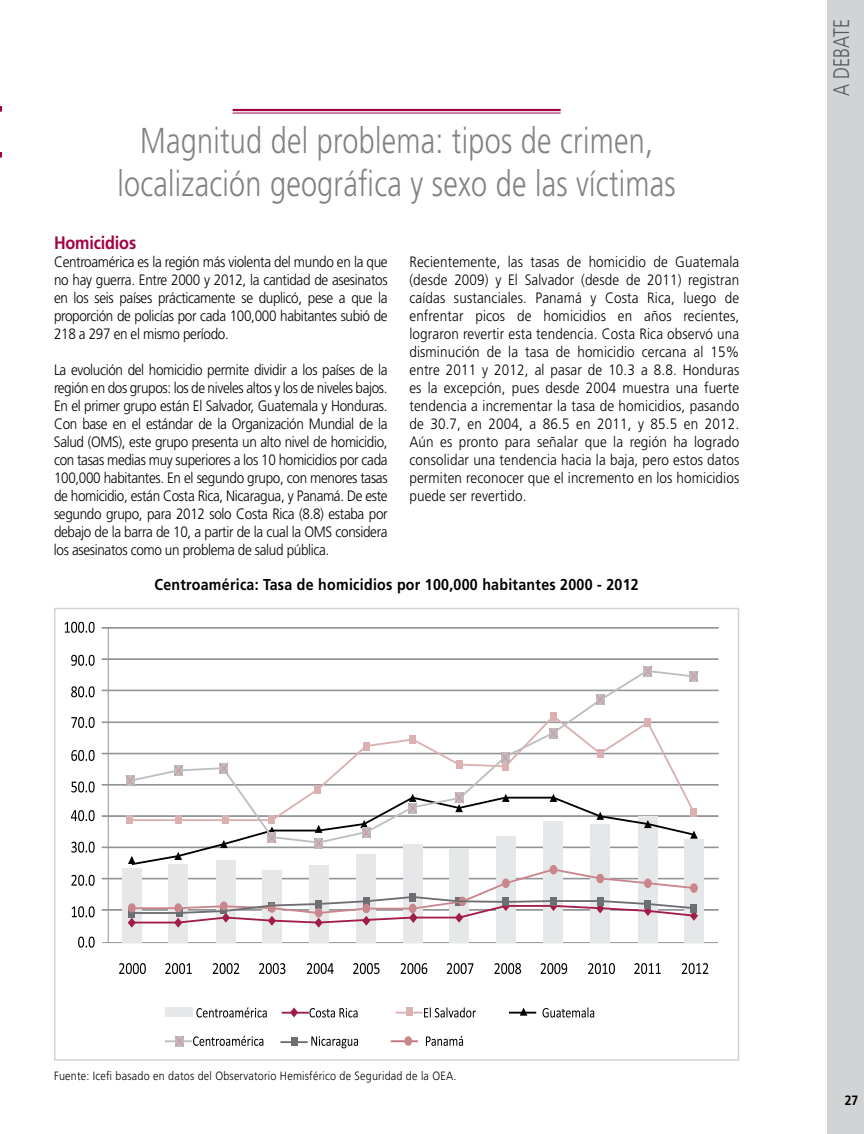
<style>
.page{position:relative;width:864px;height:1134px;background:#fff}
.page>*{position:absolute;margin:0;border:0;box-sizing:border-box;transform-origin:0 0}
.t1{font:300 36px/43.2px "Frutiger LT Std";letter-spacing:.01em;color:#808285;text-align:center;scale:.8 1}
.t2{font:300 22.5px "Frutiger LT Std";color:#58595b;scale:.8 1}
.t3{font:700 18px "Frutiger LT Std";letter-spacing:-.01em;color:#a30046;scale:.9 1}
.t4{font:700 15.75px "Frutiger LT Std";letter-spacing:.02em;color:#000;scale:.9 1}
.t5{font:300 15px/18px "Frutiger LT Std";letter-spacing:-.025em;color:#000;text-align:justify;scale:.9 1}
.t6{font:700 13.5px "Frutiger LT Std";color:#000;scale:.9 1}
.t7{font:300 12px "Frutiger LT Std";letter-spacing:.02em;color:#000;scale:.9 1}
</style>
<div class="page">
<div style="left:828px;top:0;width:36px;height:1134px;background:#d1d3d4"></div>
<svg style="left:0;top:152px;width:2px;height:6px"></svg>
<svg style="left:0;top:106px;width:2px;height:6px"></svg>
<hr style="left:233px;top:109px;width:328px;height:2px;background:#a30046">
<hr style="left:233px;top:113px;width:328px;height:1px;background:#a30046">
<div style="left:102px;top:627px;width:617px;height:2px;border:1px solid #939598"></div>
<div style="left:102px;top:658px;width:617px;height:2px;border:1px solid #939598"></div>
<div style="left:102px;top:690px;width:617px;height:1px;border:1px solid #939598"></div>
<div style="left:102px;top:722px;width:617px;height:1px;border:1px solid #939598"></div>
<div style="left:102px;top:753px;width:617px;height:1px;border:1px solid #939598"></div>
<div style="left:102px;top:784px;width:617px;height:1px;border:1px solid #939598"></div>
<div style="left:102px;top:815px;width:617px;height:2px;border:1px solid #939598"></div>
<div style="left:102px;top:847px;width:617px;height:1px;border:1px solid #939598"></div>
<div style="left:102px;top:878px;width:617px;height:1px;border:1px solid #939598"></div>
<div style="left:102px;top:909px;width:617px;height:2px;border:1px solid #939598"></div>
<hr style="left:102px;top:942px;width:616px;height:1px;background:#939598">
<svg style="left:65px;top:622px;width:30px;height:11px"></svg>
<svg style="left:71px;top:655px;width:24px;height:11px"></svg>
<svg style="left:71px;top:686px;width:24px;height:11px"></svg>
<svg style="left:71px;top:717px;width:24px;height:11px"></svg>
<svg style="left:71px;top:750px;width:24px;height:11px"></svg>
<svg style="left:71px;top:782px;width:24px;height:11px"></svg>
<svg style="left:71px;top:810px;width:24px;height:11px"></svg>
<svg style="left:71px;top:842px;width:24px;height:11px"></svg>
<svg style="left:71px;top:875px;width:24px;height:11px"></svg>
<svg style="left:72px;top:906px;width:23px;height:11px"></svg>
<svg style="left:78px;top:937px;width:17px;height:11px"></svg>
<svg style="left:119px;top:963px;width:11px;height:11px"></svg>
<svg style="left:696px;top:963px;width:12px;height:11px"></svg>
<div style="left:122px;top:868px;width:20px;height:75px;background:#e6e7e8"></div>
<div style="left:684px;top:839px;width:20px;height:104px;background:#e6e7e8"></div>
<svg style="left:196px;top:1015px;width:71px;height:3px"></svg>
<svg style="left:193px;top:1036px;width:70px;height:10px"></svg>
<svg style="left:311px;top:1036px;width:47px;height:12px"></svg>
<svg style="left:426px;top:1036px;width:37px;height:10px"></svg>
<svg style="left:310px;top:1015px;width:48px;height:3px"></svg>
<svg style="left:424px;top:1015px;width:50px;height:3px"></svg>
<svg style="left:543px;top:1015px;width:51px;height:3px"></svg>
<div style="left:165px;top:1007px;width:28px;height:10px;background:#e6e7e8"></div>
<svg style="left:130px;top:928px;width:566px;height:87px"></svg>
<hr style="left:165px;top:1040px;width:27px;height:2px;background:#bcbec0">
<hr style="left:391px;top:1040px;width:27px;height:2px;background:#c1747d">
<hr style="left:395px;top:1012px;width:28px;height:2px;background:#dab0b1">
<hr style="left:509px;top:1012px;width:27px;height:2px;background:#000">
<div style="left:406px;top:1007px;width:7px;height:9px;background:#dab0b1"></div>
<hr style="left:280px;top:1041px;width:28px;height:2px;background:#6d6e71">
<div style="left:291px;top:1037px;width:7px;height:8px;background:#6d6e71"></div>
<div style="left:126px;top:816px;width:7px;height:8px;background:#dab0b1"></div>
<svg style="left:520px;top:1008px;width:7px;height:8px"></svg>
<svg style="left:175px;top:1036px;width:9px;height:10px"></svg>
<svg style="left:127px;top:670px;width:568px;height:146px"></svg>
<svg style="left:126px;top:776px;width:9px;height:10px"></svg>
<svg style="left:174px;top:765px;width:9px;height:11px"></svg>
<svg style="left:219px;top:763px;width:9px;height:11px"></svg>
<svg style="left:501px;top:752px;width:9px;height:11px"></svg>
<svg style="left:596px;top:694px;width:9px;height:11px"></svg>
<svg style="left:643px;top:666px;width:9px;height:11px"></svg>
<svg style="left:690px;top:671px;width:8px;height:11px"></svg>
<svg style="left:549px;top:728px;width:9px;height:11px"></svg>
<div style="left:404px;top:1036px;width:8px;height:10px;background:#c9868d;border-radius:50%"></div>
<svg style="left:128px;top:792px;width:570px;height:136px"></svg>
<hr style="left:108px;top:628px;width:1px;height:315px;background:#939598">
<div style="left:54px;top:608px;width:685px;height:453px;border:2px solid #d1d3d4"></div>
<h1 class="t1" style="left:118px;top:119px;width:699px">Magnitud del problema: tipos de crimen, localización geográfica y sexo de las víctimas</h1>
<p class="t3" style="left:54px;top:232px;width:93px">Homicidios</p>
<p class="t5" style="left:54px;top:253px;width:372px">Centroamérica es la región más violenta del mundo en la que no hay guerra. Entre 2000 y 2012, la cantidad de asesinatos en los seis países prácticamente se duplicó, pese a que la proporción de policías por cada 100,000 habitantes subió de 218 a 297 en el mismo período.</p>
<p class="t5" style="left:54px;top:361px;width:372px">La evolución del homicidio permite dividir a los países de la región en dos grupos: los de niveles altos y los de niveles bajos.<br>En el primer grupo están El Salvador, Guatemala y Honduras.<br>Con base en el estándar de la Organización Mundial de la Salud (OMS), este grupo presenta un alto nivel de homicidio, con tasas medias muy superiores a los 10 homicidios por cada 100,000 habitantes. En el segundo grupo, con menores tasas de homicidio, están Costa Rica, Nicaragua, y Panamá. De este segundo grupo, para 2012 solo Costa Rica (8.8) estaba por debajo de la barra de 10, a partir de la cual la OMS considera los asesinatos como un problema de salud pública.</p>
<p class="t5" style="left:409px;top:253px;width:368px">Recientemente, las tasas de homicidio de Guatemala (desde 2009) y El Salvador (desde de 2011) registran caídas sustanciales. Panamá y Costa Rica, luego de enfrentar picos de homicidios en años recientes, lograron revertir esta tendencia. Costa Rica observó una disminución de la tasa de homicidio cercana al 15% entre 2011 y 2012, al pasar de 10.3 a 8.8. Honduras es la excepción, pues desde 2004 muestra una fuerte tendencia a incrementar la tasa de homicidios, pasando de 30.7, en 2004, a 86.5 en 2011, y 85.5 en 2012.<br>Aún es pronto para señalar que la región ha logrado consolidar una tendencia hacia la baja, pero estos datos permiten reconocer que el incremento en los homicidios puede ser revertido.</p>
<p class="t4" style="left:154px;top:575px;width:540px">Centroamérica: Tasa de homicidios por 100,000 habitantes 2000 - 2012</p>
<h2 class="t2" style="left:829px;top:96px;width:98px;rotate:-90deg">A DEBATE</h2>
<p class="t7" style="left:54px;top:1069px;width:449px">Fuente: Icefi basado en datos del Observatorio Hemisférico de Seguridad de la OEA.</p>
<p class="t6" style="left:845px;top:1093px;width:17px">27</p>
</div>
